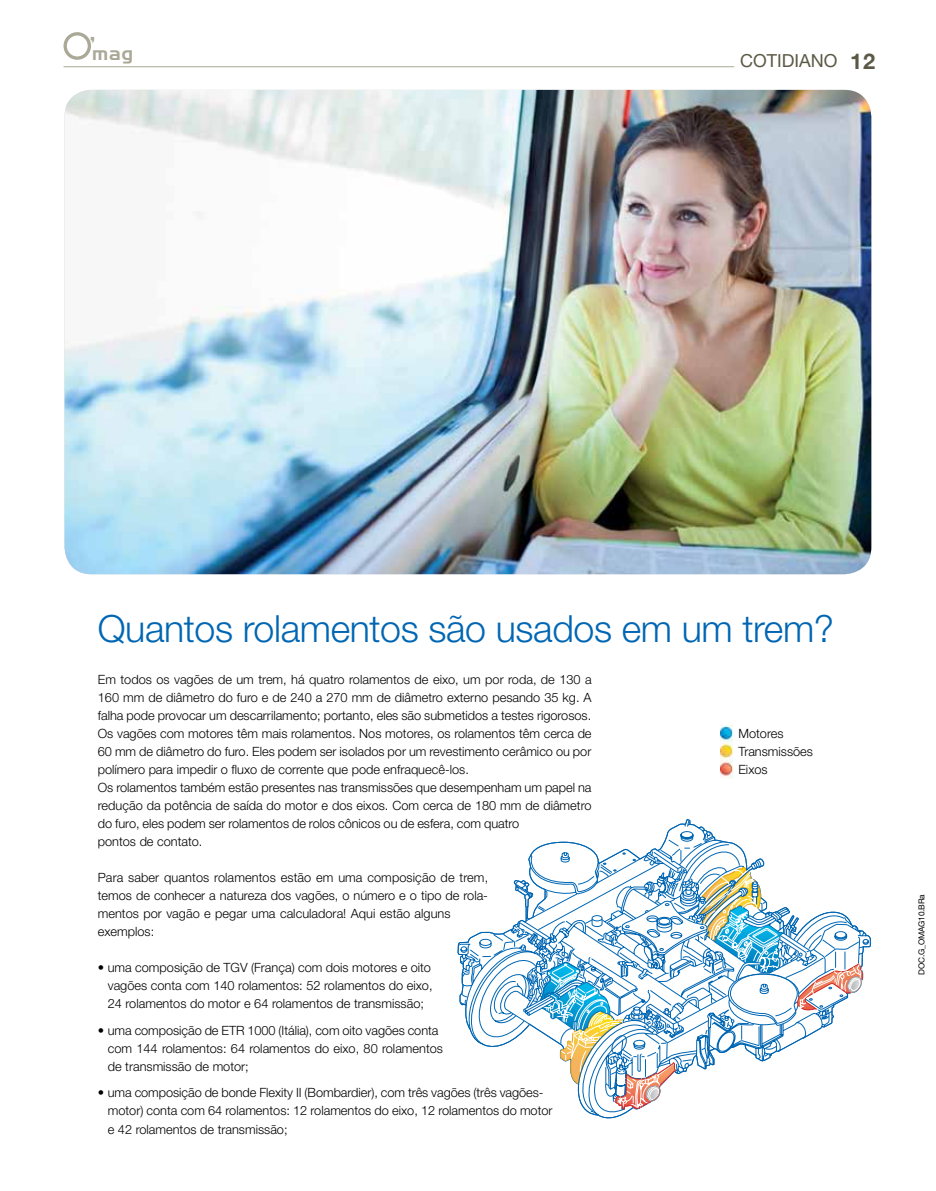
<style>
.page{position:relative;width:936px;height:1191px;background:#fff}
.page>*{position:absolute;margin:0;border:0;box-sizing:border-box;transform-origin:0 0}
.t1{font:300 37.5px "Helvetica Neue";letter-spacing:-.01em;color:#0066b3}
.t2{font:18.45px "Handel Gothic BT";color:#aaa998}
.t3{font:18px "Helvetica Neue";color:#5b5945}
.t4{font:300 12.75px/18px "Helvetica Neue";color:#000}
.t5{font:8.25px "Helvetica Neue";letter-spacing:-.02em;color:#000}
.s1{font-weight:700;font-size:21.75px}
</style>
<div class="page">
<img style="left:64px;top:90px;width:807px;height:484px">
<hr style="left:63px;top:66px;width:671px;height:1px;background:#aaa998">
<svg style="left:63px;top:32px;width:28px;height:28px"></svg>
<div style="left:67px;top:36px;width:21px;height:20px;background:#fff;border-radius:50%"></div>
<svg style="left:459px;top:930px;width:411px;height:110px"></svg>
<svg style="left:475px;top:880px;width:40px;height:167px"></svg>
<svg style="left:515px;top:851px;width:18px;height:189px"></svg>
<svg style="left:533px;top:820px;width:329px;height:299px"></svg>
<img style="left:720px;top:726px;width:13px;height:52px">
<h2 class="t2" style="left:90px;top:42px;width:45px"><sup>’</sup>mag</h2>
<h3 class="t3" style="left:740px;top:50px;width:137px">COTIDIANO <span class="s1">12</span></h3>
<h1 class="t1" style="left:98px;top:605px;width:737px">Quantos rolamentos são usados em um trem?</h1>
<p class="t4" style="left:98px;top:670px;width:495px">Em todos os vagões de um trem, há quatro rolamentos de eixo, um por roda, de 130 a 160 mm de diâmetro do furo e de 240 a 270 mm de diâmetro externo pesando 35 kg. A falha pode provocar um descarrilamento; portanto, eles são submetidos a testes rigorosos.<br>Os vagões com motores têm mais rolamentos. Nos motores, os rolamentos têm cerca de 60 mm de diâmetro do furo. Eles podem ser isolados por um revestimento cerâmico ou por polímero para impedir o fluxo de corrente que pode enfraquecê-los.<br>Os rolamentos também estão presentes nas transmissões que desempenham um papel na redução da potência de saída do motor e dos eixos. Com cerca de 180 mm de diâmetro do furo, eles podem ser rolamentos de rolos cônicos ou de esfera, com quatro<br>pontos de contato.</p>
<p class="t4" style="left:98px;top:868px;width:392px">Para saber quantos rolamentos estão em uma composição de trem, temos de conhecer a natureza dos vagões, o número e o tipo de rola&shy;mentos por vagão e pegar uma calculadora! Aqui estão alguns exemplos:</p>
<p class="t4" style="left:108px;top:958px;width:326px;text-indent:-10px">• uma composição de TGV (França) com dois motores e oito vagões conta com 140 rolamentos: 52 rolamentos do eixo,<br>24 rolamentos do motor e 64 rolamentos de transmissão;</p>
<p class="t4" style="left:108px;top:1021px;width:337px;text-indent:-10px">• uma composição de ETR 1000 (Itália), com oito vagões conta com 144 rolamentos: 64 rolamentos do eixo, 80 rolamentos de transmissão de motor;</p>
<p class="t4" style="left:108px;top:1083px;width:446px;text-indent:-10px">• uma composição de bonde Flexity II (Bombardier), com três vagões (três vagões&shy;motor) conta com 64 rolamentos: 12 rolamentos do eixo, 12 rolamentos do motor e 42 rolamentos de transmissão;</p>
<p class="t4" style="left:738px;top:724px;width:76px">Motores<br>Transmissões<br>Eixos</p>
<p class="t5" style="left:916px;top:974px;width:82px;rotate:-90deg">DOC.G_OMAG10.BRa</p>
</div>
